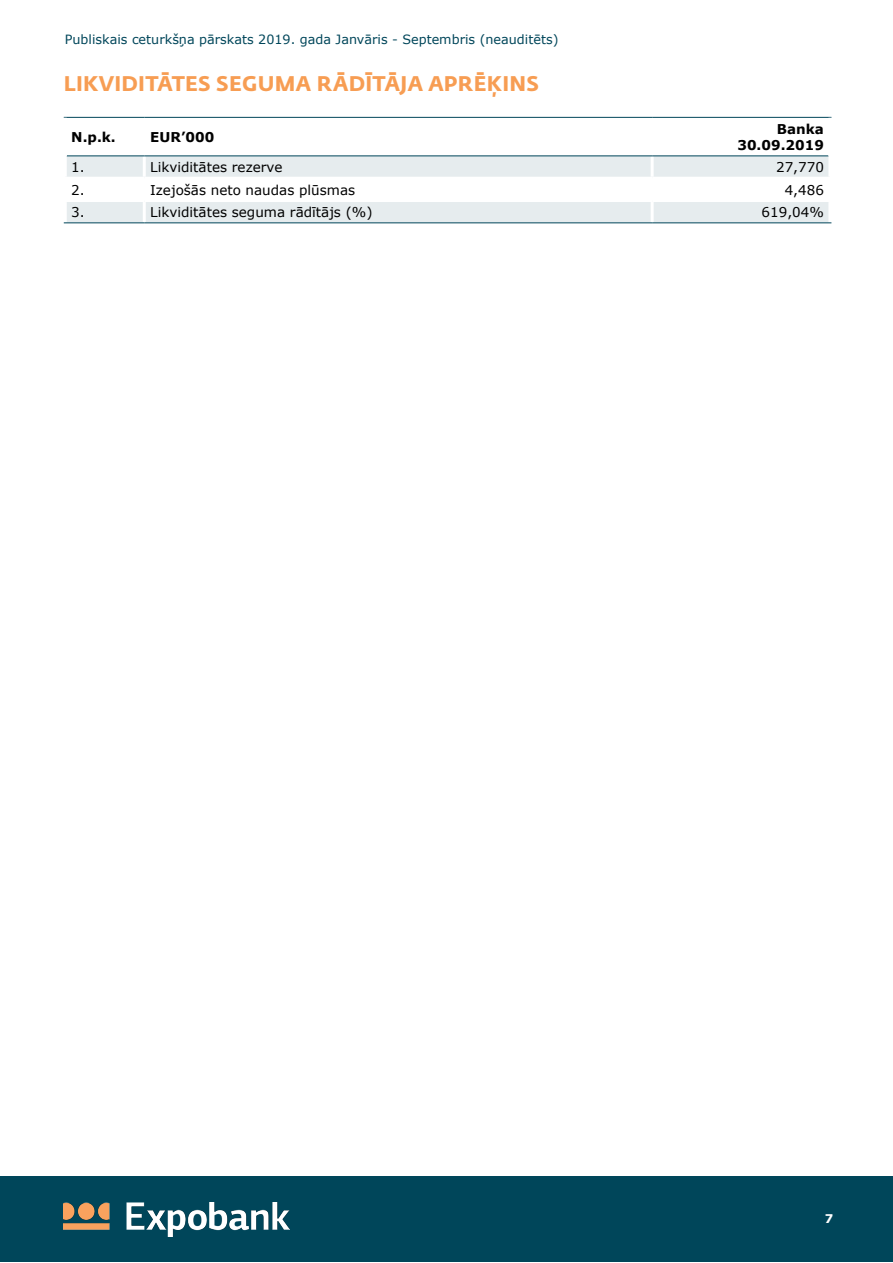
<style>
.page{position:relative;width:893px;height:1263px;background:#fff}
.page>*{position:absolute;margin:0;border:0;box-sizing:border-box;transform-origin:0 0}
.t1{font:700 21px "Fedra Sans Alt Pro";letter-spacing:.01em;color:#f79d53}
.t2{font:13.5px "Verdana";color:#000}
.t3{font:700 13.5px/16.2px "Verdana";color:#000;text-align:right}
.t4{font:12.75px "Verdana";color:#00465a}
.t5{font:700 12px "Verdana";color:#fff}
</style>
<div class="page">
<div style="left:0;top:1177px;width:893px;height:85px;background:#00465a"></div>
<img style="left:64px;top:1202px;width:226px;height:34px">
<svg style="left:67px;top:156px;width:761px;height:66px;fill:#e6ecee"></svg>
<hr style="left:143px;top:156px;width:3px;height:21px;background:#fff">
<hr style="left:651px;top:156px;width:3px;height:21px;background:#fff">
<hr style="left:143px;top:180px;width:3px;height:19px;background:#fff">
<hr style="left:651px;top:180px;width:3px;height:19px;background:#fff">
<hr style="left:143px;top:202px;width:3px;height:20px;background:#fff">
<hr style="left:651px;top:202px;width:3px;height:20px;background:#fff">
<hr style="left:64px;top:177px;width:80px;height:3px;background:#fff">
<hr style="left:144px;top:177px;width:508px;height:3px;background:#fff">
<hr style="left:652px;top:177px;width:179px;height:3px;background:#fff">
<hr style="left:64px;top:117px;width:80px;height:1px;background:#00465a">
<hr style="left:144px;top:117px;width:508px;height:1px;background:#00465a">
<hr style="left:652px;top:117px;width:179px;height:1px;background:#00465a">
<hr style="left:67px;top:155px;width:77px;height:1px;background:#00465a">
<hr style="left:144px;top:155px;width:508px;height:1px;background:#00465a">
<hr style="left:652px;top:155px;width:176px;height:1px;background:#00465a">
<hr style="left:64px;top:199px;width:80px;height:3px;background:#fff">
<hr style="left:144px;top:199px;width:508px;height:3px;background:#fff">
<hr style="left:652px;top:199px;width:179px;height:3px;background:#fff">
<hr style="left:64px;top:222px;width:80px;height:1px;background:#00465a">
<hr style="left:144px;top:222px;width:508px;height:1px;background:#00465a">
<hr style="left:652px;top:222px;width:179px;height:1px;background:#00465a">
<p class="t4" style="left:65px;top:31px;width:495px">Publiskais ceturkšņa pārskats 2019. gada Janvāris - Septembris (neauditēts)</p>
<h1 class="t1" style="left:64px;top:71px;width:476px">LIKVIDITĀTES SEGUMA RĀDĪTĀJA APRĒĶINS</h1>
<p class="t3" style="left:71px;top:129px;width:46px">N.p.k.</p>
<p class="t3" style="left:150px;top:129px;width:66px">EUR’000</p>
<p class="t3" style="left:737px;top:121px;width:88px">Banka<br>30.09.2019</p>
<p class="t2" style="left:71px;top:159px;width:15px">1.</p>
<p class="t2" style="left:150px;top:159px;width:134px">Likviditātes rezerve</p>
<p class="t2" style="left:776px;top:159px;width:49px">27,770</p>
<p class="t2" style="left:71px;top:181px;width:15px">2.</p>
<p class="t2" style="left:150px;top:181px;width:206px">Izejošās neto naudas plūsmas</p>
<p class="t2" style="left:785px;top:181px;width:41px">4,486</p>
<p class="t2" style="left:71px;top:203px;width:15px">3.</p>
<p class="t2" style="left:150px;top:203px;width:224px">Likviditātes seguma rādītājs (%)</p>
<p class="t2" style="left:762px;top:203px;width:64px">619,04%</p>
<p class="t5" style="left:825px;top:1210px;width:10px">7</p>
</div>
